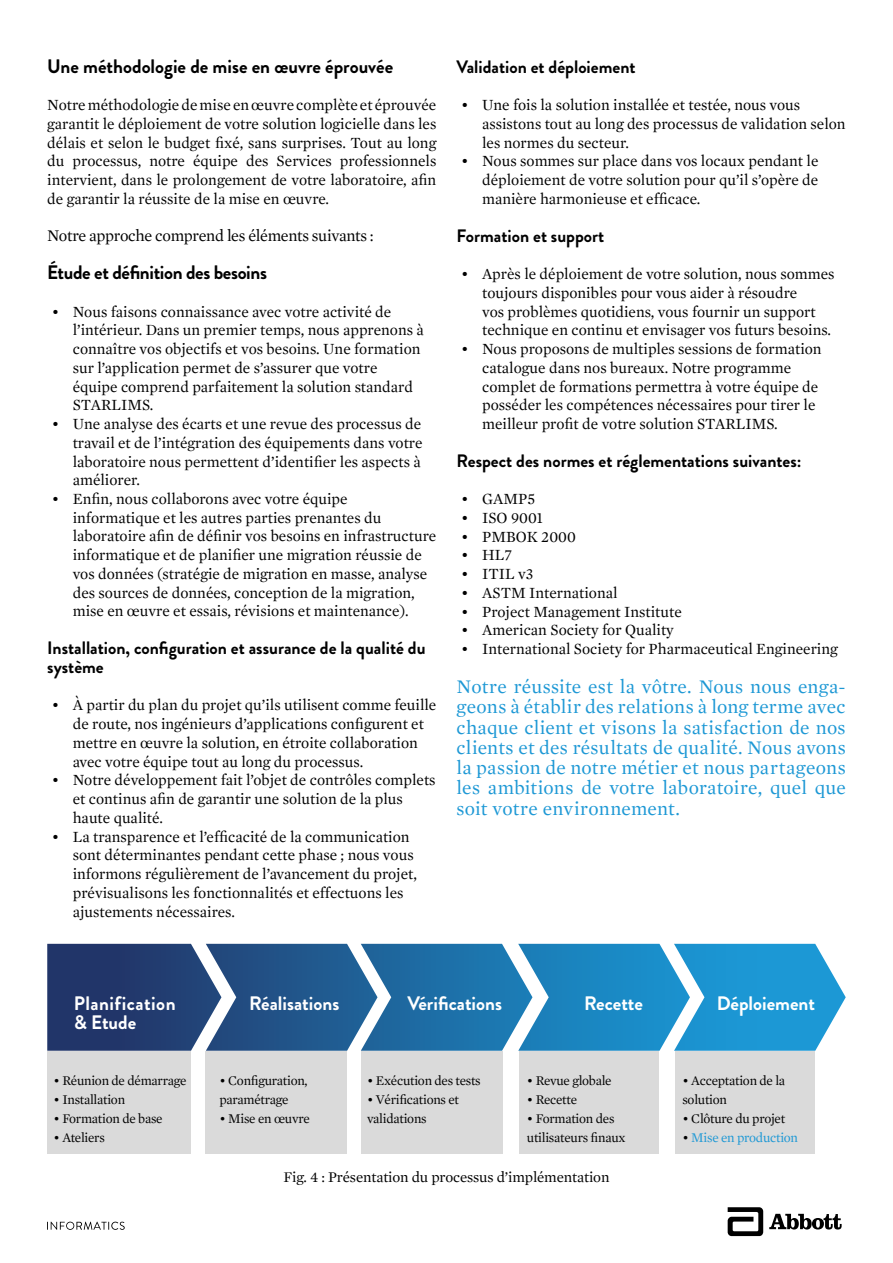
<style>
.page{position:relative;width:893px;height:1263px;background:#fff}
.page>*{position:absolute;margin:0;border:0;box-sizing:border-box;transform-origin:0 0}
.t1{font:19.5px/20.2px "Mercury Text G1";letter-spacing:.005em;color:#1d98d5;text-align:justify}
.t2{font:700 19.5px "Brandon Grotesque";color:#fff}
.t3{font:700 19.5px "Brandon Grotesque";color:#000}
.t4{font:700 19.5px "Brandon Grotesque";letter-spacing:-.02em;color:#000}
.t5{font:700 19.5px/18.8px "Brandon Grotesque";letter-spacing:.025em;color:#fff}
.t6{font:700 18px/18.8px "Brandon Grotesque";color:#000}
.t7{font:16.5px "Mercury Text G1";letter-spacing:-.02em;color:#000}
.t8{font:15.75px/18.8px "Mercury Text G1";color:#000}
.t9{font:15px "Mercury Text G1";letter-spacing:-.01em;color:#000}
.t10{font:13.5px/18.8px "Mercury Text G1";letter-spacing:-.02em;color:#000}
.t11{font:13.5px "Mercury Text G1";letter-spacing:-.02em;color:#1d98d5}
.s1{color:#000}
</style>
<div class="page">
<svg style="left:728px;top:1207px;width:35px;height:29px"></svg>
<svg style="left:769px;top:1214px;width:73px;height:15px"></svg>
<svg style="left:47px;top:1222px;width:78px;height:8px"></svg>
<div style="left:47px;top:1051px;width:144px;height:103px;background:#dadada"></div>
<div style="left:206px;top:1051px;width:141px;height:103px;background:#dadada"></div>
<div style="left:361px;top:1051px;width:142px;height:103px;background:#dadada"></div>
<div style="left:519px;top:1051px;width:140px;height:103px;background:#dadada"></div>
<div style="left:675px;top:1051px;width:139px;height:103px;background:#dadada"></div>
<svg style="left:47px;top:944px;width:799px;height:107px;background:#3378ab"></svg>
<h3 class="t3" style="left:47px;top:52px;width:348px">Une méthodologie de mise en œuvre éprouvée</h3>
<p class="t8" style="left:47px;top:96px;width:391px">Notre méthodologie de mise en œuvre complète et éprouvée garantit le déploiement de votre solution logicielle dans les</p>
<p class="t8" style="left:47px;top:133px;width:391px">délais et selon le budget fixé, sans surprises. Tout au long</p>
<p class="t8" style="left:47px;top:152px;width:391px">du processus, notre équipe des Services professionnels</p>
<p class="t8" style="left:47px;top:171px;width:391px">intervient, dans le prolongement de votre laboratoire, afin</p>
<p class="t8" style="left:47px;top:189px;width:283px">de garantir la réussite de la mise en œuvre.</p>
<p class="t7" style="left:47px;top:226px;width:328px">Notre approche comprend les éléments suivants :</p>
<h3 class="t4" style="left:47px;top:259px;width:221px">Étude et définition des besoins</h3>
<p class="t8" style="left:73px;top:302px;width:353px;text-indent:-21px">• Nous faisons connaissance avec votre activité de l’intérieur. Dans un premier temps, nous apprenons à</p>
<p class="t8" style="left:73px;top:339px;width:349px">connaître vos objectifs et vos besoins. Une formation</p>
<p class="t8" style="left:73px;top:358px;width:342px">sur l’application permet de s’assurer que votre équipe comprend parfaitement la solution standard<br>STARLIMS.</p>
<p class="t8" style="left:52px;top:414px;width:372px;text-align:right">• Une analyse des écarts et une revue des processus de travail et de l’intégration des équipements dans votre</p>
<p class="t8" style="left:73px;top:452px;width:350px">laboratoire nous permettent d’identifier les aspects à</p>
<p class="t8" style="left:73px;top:471px;width:69px">améliorer.</p>
<p class="t8" style="left:73px;top:489px;width:310px;text-indent:-21px">• Enfin, nous collaborons avec votre équipe informatique et les autres parties prenantes du</p>
<p class="t8" style="left:73px;top:527px;width:365px">laboratoire afin de définir vos besoins en infrastructure informatique et de planifier une migration réussie de vos données (stratégie de migration en masse, analyse</p>
<p class="t8" style="left:73px;top:583px;width:344px">des sources de données, conception de la migration,</p>
<p class="t8" style="left:73px;top:602px;width:338px">mise en œuvre et essais, révisions et maintenance).</p>
<p class="t6" style="left:47px;top:639px;width:380px">Installation, configuration et assurance de la qualité du système</p>
<p class="t8" style="left:52px;top:696px;width:386px">• À partir du plan du projet qu’ils utilisent comme feuille</p>
<p class="t8" style="left:73px;top:714px;width:353px">de route, nos ingénieurs d’applications configurent et</p>
<p class="t8" style="left:73px;top:733px;width:347px">mettre en œuvre la solution, en étroite collaboration avec votre équipe tout au long du processus.</p>
<p class="t8" style="left:52px;top:771px;width:385px">• Notre développement fait l’objet de contrôles complets</p>
<p class="t8" style="left:73px;top:789px;width:332px">et continus afin de garantir une solution de la plus</p>
<p class="t8" style="left:73px;top:808px;width:92px">haute qualité.</p>
<p class="t8" style="left:73px;top:827px;width:346px;text-indent:-21px">• La transparence et l’efficacité de la communication sont déterminantes pendant cette phase ; nous vous informons régulièrement de l’avancement du projet, prévisualisons les fonctionnalités et effectuons les ajustements nécessaires.</p>
<p class="t6" style="left:457px;top:57px;width:180px">Validation et déploiement</p>
<p class="t8" style="left:482px;top:96px;width:365px;text-indent:-21px">• Une fois la solution installée et testée, nous vous assistons tout au long des processus de validation selon les normes du secteur.</p>
<p class="t8" style="left:461px;top:152px;width:359px;text-align:right">• Nous sommes sur place dans vos locaux pendant le déploiement de votre solution pour qu’il s’opère de</p>
<p class="t8" style="left:482px;top:189px;width:220px">manière harmonieuse et efficace.</p>
<p class="t6" style="left:457px;top:226px;width:149px">Formation et support</p>
<p class="t8" style="left:482px;top:264px;width:354px;text-indent:-21px">• Après le déploiement de votre solution, nous sommes toujours disponibles pour vous aider à résoudre<br>vos problèmes quotidiens, vous fournir un support technique en continu et envisager vos futurs besoins.</p>
<p class="t8" style="left:482px;top:339px;width:341px;text-indent:-21px">• Nous proposons de multiples sessions de formation catalogue dans nos bureaux. Notre programme complet de formations permettra à votre équipe de posséder les compétences nécessaires pour tirer le</p>
<p class="t8" style="left:482px;top:414px;width:297px">meilleur profit de votre solution STARLIMS.</p>
<p class="t6" style="left:457px;top:451px;width:346px">Respect des normes et réglementations suivantes:</p>
<p class="t8" style="left:461px;top:489px;width:76px">• GAMP5</p>
<p class="t8" style="left:461px;top:508px;width:83px">• ISO 9001</p>
<p class="t8" style="left:461px;top:527px;width:116px">• PMBOK 2000</p>
<p class="t8" style="left:461px;top:546px;width:52px">• HL7</p>
<p class="t8" style="left:461px;top:564px;width:74px">• ITIL v3</p>
<p class="t8" style="left:461px;top:583px;width:158px">• ASTM International</p>
<p class="t8" style="left:461px;top:602px;width:222px">• Project Management Institute</p>
<p class="t8" style="left:461px;top:621px;width:214px">• American Society for Quality</p>
<p class="t8" style="left:461px;top:639px;width:378px">• International Society for Pharmaceutical Engineering</p>
<p class="t1" style="left:457px;top:676px;width:391px">Notre réussite est la vôtre. Nous nous enga&shy;geons à établir des relations à long terme avec chaque client et visons la satisfaction de nos clients et des résultats de qualité. Nous avons la passion de notre métier et nous partageons les ambitions de votre laboratoire, quel que soit votre environnement.</p>
<p class="t5" style="left:74px;top:994px;width:103px">Planification &amp; Etude</p>
<p class="t10" style="left:53px;top:1071px;width:134px">• Réunion de démarrage</p>
<p class="t10" style="left:53px;top:1090px;width:73px">• Installation</p>
<p class="t10" style="left:53px;top:1109px;width:111px">• Formation de base</p>
<p class="t10" style="left:53px;top:1128px;width:53px">• Ateliers</p>
<p class="t2" style="left:249px;top:990px;width:92px">Réalisations</p>
<p class="t2" style="left:407px;top:990px;width:96px">Vérifications</p>
<p class="t2" style="left:584px;top:990px;width:60px">Recette</p>
<p class="t2" style="left:717px;top:990px;width:100px">Déploiement</p>
<p class="t10" style="left:219px;top:1071px;width:90px">• Configuration, paramétrage</p>
<p class="t10" style="left:219px;top:1109px;width:92px">• Mise en œuvre</p>
<p class="t10" style="left:367px;top:1071px;width:115px">• Exécution des tests</p>
<p class="t10" style="left:367px;top:1090px;width:94px">• Vérifications et validations</p>
<p class="t10" style="left:527px;top:1071px;width:86px">• Revue globale</p>
<p class="t10" style="left:527px;top:1090px;width:52px">• Recette</p>
<p class="t10" style="left:527px;top:1109px;width:100px">• Formation des utilisateurs finaux</p>
<p class="t9" style="left:283px;top:1168px;width:327px">Fig. 4 : Présentation du processus d’implémentation</p>
<p class="t10" style="left:682px;top:1071px;width:104px">• Acceptation de la solution</p>
<p class="t10" style="left:682px;top:1109px;width:104px">• Clôture du projet</p>
<p class="t11" style="left:682px;top:1129px;width:117px"><span class="s1">•</span> Mise en production</p>
</div>
